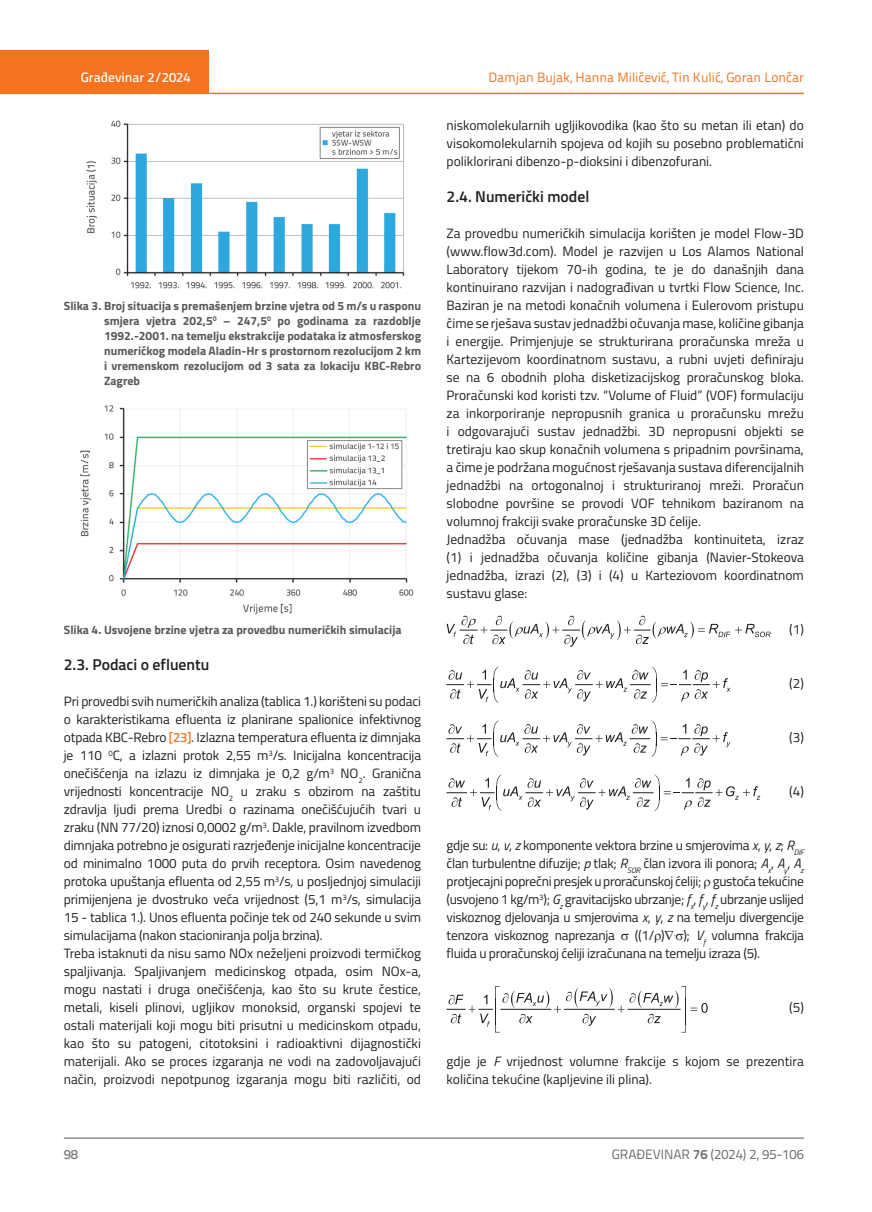
<style>
.page{position:relative;width:872px;height:1212px;background:#fff}
.page>*{position:absolute;margin:0;border:0;box-sizing:border-box;transform-origin:0 0}
.t1{font:600 15.75px "Titillium";color:#231f20}
.t2{font:13.5px/18px "Titillium";color:#231f20}
.t3{font:13.5px/18px "Titillium";letter-spacing:-.02em;color:#231f20}
.t4{font:13.5px "Titillium Text 22 L";color:#f47321}
.t5{font:13.5px "Titillium Text 22 L";color:#6c6d70}
.t6{font:500 13.5px "Titillium Text 22 L";color:#fff}
.t7{font:500 13.5px "Titillium Text 22 L";color:#787a7d}
.t8{font:700 12px/15px "Titillium";color:#57585a;text-align:justify}
.s1{font-family:"Titillium Text 22 L";font-weight:500;color:#f47321}
.s2{font-style:italic}
.s3{font-weight:700}
</style>
<div class="page">
<div style="left:0;top:50px;width:208px;height:44px;background:#f47321"></div>
<hr style="left:0;top:93px;width:804px;height:1px;background:#f47321">
<hr style="left:64px;top:1138px;width:740px;height:1px;background:#57585a">
<svg style="left:446px;top:616px;width:324px;height:31px"></svg>
<svg style="left:447px;top:666px;width:283px;height:37px"></svg>
<svg style="left:447px;top:720px;width:283px;height:37px"></svg>
<svg style="left:447px;top:774px;width:313px;height:37px"></svg>
<svg style="left:447px;top:986px;width:260px;height:46px"></svg>
<img style="left:86px;top:120px;width:319px;height:169px">
<img style="left:80px;top:405px;width:334px;height:210px">
<p class="t6" style="left:81px;top:67px;width:111px">Građevinar 2/2024</p>
<p class="t8" style="left:104px;top:297px;width:318px;text-indent:-40px">Slika 3. Broj situacija s premašenjem brzine vjetra od 5 m/s u rasponu smjera vjetra 202,5<sup>0</sup> – 247,5<sup>0</sup> po godinama za razdoblje 1992.-2001. na temelju ekstrakcije podataka iz atmosferskog numeričkog modela Aladin-Hr s prostornom rezolucijom 2 km i vremenskom rezolucijom od 3 sata za lokaciju KBC-Rebro Zagreb</p>
<p class="t8" style="left:64px;top:622px;width:339px">Slika 4. Usvojene brzine vjetra za provedbu numeričkih simulacija</p>
<p class="t1" style="left:64px;top:653px;width:147px">2.3. Podaci o efluentu</p>
<p class="t2" style="left:64px;top:692px;width:359px">Pri provedbi svih numeričkih analiza (tablica 1.) korišteni su podaci o karakteristikama efluenta iz planirane spalionice infektivnog otpada KBC-Rebro <span class="s1">[23]</span>. Izlazna temperatura efluenta iz dimnjaka je 110 <sup>0</sup>C, a izlazni protok 2,55 m<sup>3</sup>/s. Inicijalna koncentracija onečišćenja na izlazu iz dimnjaka je 0,2 g/m<sup>3</sup> NO<sub>2</sub>. Granična vrijednosti koncentracije NO<sub>2</sub> u zraku s obzirom na zaštitu zdravlja ljudi prema Uredbi o razinama onečišćujućih tvari u zraku (NN 77/20) iznosi 0,0002 g/m<sup>3</sup>. Dakle, pravilnom izvedbom dimnjaka potrebno je osigurati razrjeđenje inicijalne koncentracije od minimalno 1000 puta do prvih receptora. Osim navedenog protoka upuštanja efluenta od 2,55 m<sup>3</sup>/s, u posljednjoj simulaciji primijenjena je dvostruko veća vrijednost (5,1 m<sup>3</sup>/s, simulacija 15 - tablica 1.). Unos efluenta počinje tek od 240 sekunde u svim simulacijama (nakon stacioniranja polja brzina).<br>Treba istaknuti da nisu samo NOx neželjeni proizvodi termičkog spaljivanja. Spaljivanjem medicinskog otpada, osim NOx-a, mogu nastati i druga onečišćenja, kao što su krute čestice, metali, kiseli plinovi, ugljikov monoksid, organski spojevi te ostali materijali koji mogu biti prisutni u medicinskom otpadu, kao što su patogeni, citotoksini i radioaktivni dijagnostički materijali. Ako se proces izgaranja ne vodi na zadovoljavajući način, proizvodi nepotpunog izgaranja mogu biti različiti, od</p>
<p class="t4" style="left:488px;top:68px;width:317px">Damjan Bujak, Hanna Miličević, Tin Kulić, Goran Lončar</p>
<p class="t2" style="left:446px;top:115px;width:359px;text-align:justify">niskomolekularnih ugljikovodika (kao što su metan ili etan) do visokomolekularnih spojeva od kojih su posebno problematični poliklorirani dibenzo-p-dioksini i dibenzofurani.</p>
<p class="t1" style="left:446px;top:184px;width:144px">2.4. Numerički model</p>
<p class="t2" style="left:446px;top:223px;width:359px">Za provedbu numeričkih simulacija korišten je model Flow-3D (www.flow3d.com). Model je razvijen u Los Alamos National Laboratory tijekom 70-ih godina, te je do današnjih dana kontinuirano razvijan i nadograđivan u tvrtki Flow Science, Inc.<br>Baziran je na metodi konačnih volumena i Eulerovom pristupu čime se rješava sustav jednadžbi očuvanja mase, količine gibanja i energije. Primjenjuje se strukturirana proračunska mreža u Kartezijevom koordinatnom sustavu, a rubni uvjeti definiraju se na 6 obodnih ploha disketizacijskog proračunskog bloka.<br>Proračunski kod koristi tzv. “Volume of Fluid” (VOF) formulaciju za inkorporiranje nepropusnih granica u proračunsku mrežu i odgovarajući sustav jednadžbi. 3D nepropusni objekti se tretiraju kao skup konačnih volumena s pripadnim površinama, a čime je podržana mogućnost rješavanja sustava diferencijalnih jednadžbi na ortogonalnoj i strukturiranoj mreži. Proračun slobodne površine se provodi VOF tehnikom baziranom na volumnoj frakciji svake proračunske 3D ćelije.<br>Jednadžba očuvanja mase (jednadžba kontinuiteta, izraz (1) i jednadžba očuvanja količine gibanja (Navier-Stokeova jednadžba, izrazi (2), (3) i (4) u Karteziovom koordinatnom sustavu glase:</p>
<p class="t2" style="left:789px;top:620px;width:16px">(1)</p>
<p class="t2" style="left:789px;top:674px;width:16px">(2)</p>
<p class="t2" style="left:789px;top:728px;width:16px">(3)</p>
<p class="t2" style="left:789px;top:782px;width:16px">(4)</p>
<p class="t2" style="left:446px;top:836px;width:359px;text-align:justify">gdje su: <span class="s2">u</span>, <span class="s2">v</span>, <span class="s2">z</span> komponente vektora brzine u smjerovima <span class="s2">x</span>, <span class="s2">y</span>, <span class="s2">z</span>; <span class="s2">R</span><sub>DIF </sub>član turbulentne difuzije; <span class="s2">p</span> tlak; <span class="s2">R</span><sub>SOR</sub> član izvora ili ponora; <span class="s2">A</span><sub>x</sub>, <span class="s2">A</span><sub>y</sub>, <span class="s2">A</span><sub>z </sub>protjecajni poprečni presjek u proračunskoj ćeliji; gustoća tekućine (usvojeno 1 kg/m<sup>3</sup>); <span class="s2">G</span><sub>z</sub> gravitacijsko ubrzanje; <span class="s2">f</span><sub>x</sub>, <span class="s2">f</span><sub>y</sub>, <span class="s2">f</span><sub>z</sub> ubrzanje uslijed viskoznog djelovanja u smjerovima <span class="s2">x</span>, <span class="s2">y</span>, <span class="s2">z</span> na temelju divergencije tenzora viskoznog naprezanja</p>
<p class="t3" style="left:446px;top:926px;width:359px;text-indent:188px">((1/ )∇<sup>.</sup> ); <span class="s2">V</span><sub>f</sub> volumna frakcija fluida u proračunskoj ćeliji izračunana na temelju izraza (5).</p>
<p class="t2" style="left:789px;top:998px;width:16px">(5)</p>
<p class="t2" style="left:446px;top:1052px;width:359px">gdje je <span class="s2">F</span> vrijednost volumne frakcije s kojom se prezentira količina tekućine (kapljevine ili plina).</p>
<p class="t7" style="left:64px;top:1144px;width:16px">98</p>
<p class="t5" style="left:611px;top:1144px;width:194px">GRAĐEVINAR <span class="s3">76</span> (2024) 2, 95-106</p>
</div>
